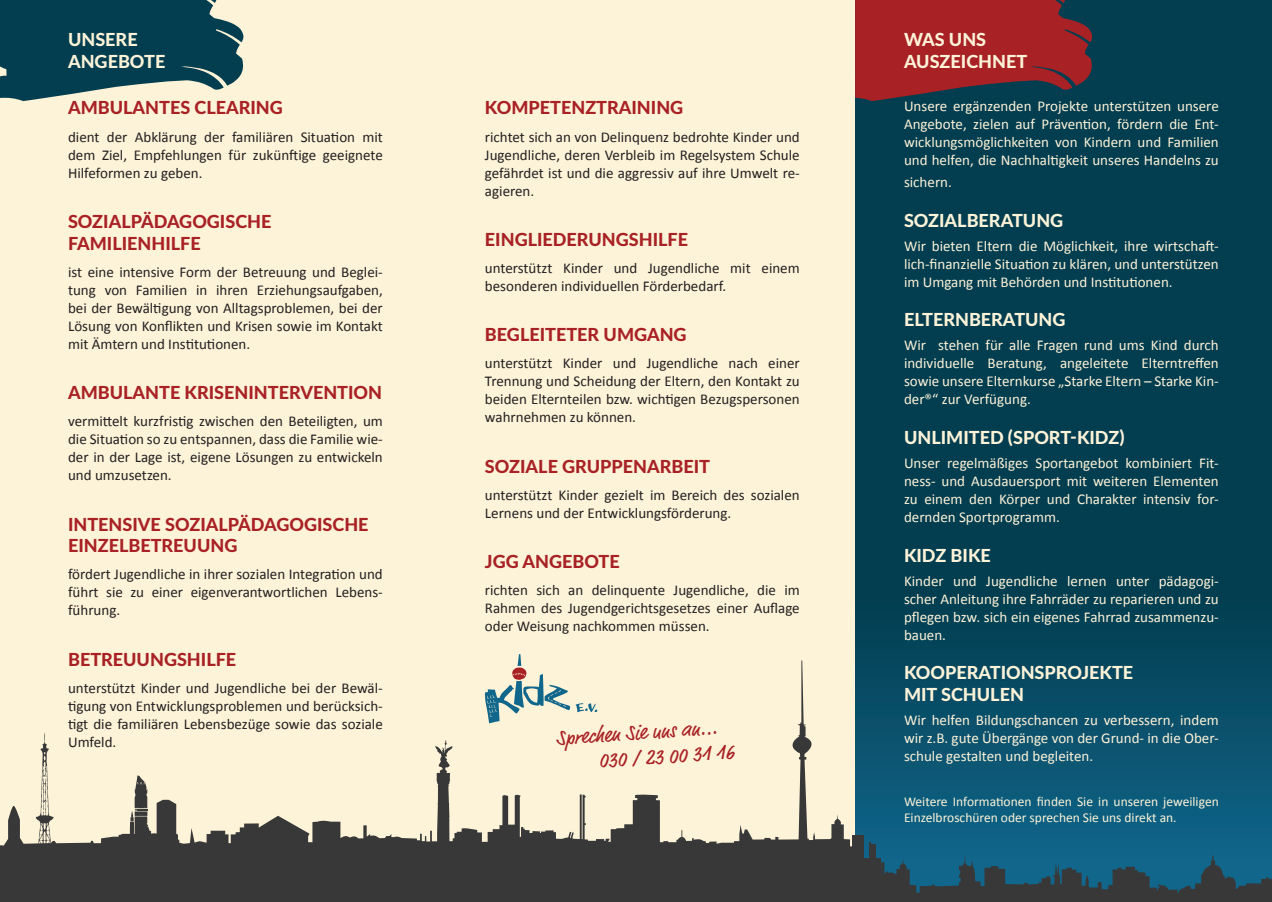
<style>
.page{position:relative;width:1272px;height:902px;background:#fff}
.page>*{position:absolute;margin:0;border:0;box-sizing:border-box;transform-origin:0 0}
.t1{font:21px/25.2px "Market OT";color:#a82125}
.t2{font:800 18px/21.6px "Lato";color:#a82125}
.t3{font:800 18px/21.6px "Lato";color:#fdf3d8}
.t4{font:15px/18px "Calibri";color:#231f20;text-align:justify}
.t5{font:15px/18px "Calibri";color:#fdf3d8;text-align:justify}
.t6{font:13.5px/16.2px "Calibri";color:#fdf3d8}
</style>
<div class="page">
<div style="left:0;top:0;width:1271px;height:901px;background:#fdf3d8"></div>
<div style="left:855px;top:0;width:416px;height:901px;background:#023d50"></div>
<svg style="left:855px;top:649px;width:416px;height:209px"></svg>
<div style="left:852px;top:835px;width:11px;height:66px;background:#383839"></div>
<div style="left:861px;top:858px;width:19px;height:43px;background:#383839"></div>
<hr style="left:868px;top:842px;width:2px;height:59px;background:#383839">
<hr style="left:871px;top:844px;width:4px;height:57px;background:#383839">
<svg style="left:0;top:660px;width:852px;height:241px"></svg>
<svg style="left:868px;top:852px;width:403px;height:49px"></svg>
<svg style="left:485px;top:654px;width:112px;height:69px"></svg>
<svg style="left:0;top:0;width:244px;height:101px"></svg>
<svg style="left:855px;top:0;width:238px;height:101px"></svg>
<p class="t3" style="left:68px;top:28px;width:99px">UNSERE<br>ANGEBOTE</p>
<p class="t3" style="left:904px;top:28px;width:125px">WAS UNS<br>AUSZEICHNET</p>
<p class="t2" style="left:68px;top:96px;width:216px">AMBULANTES CLEARING</p>
<p class="t4" style="left:68px;top:127px;width:316px">dient der Abklärung der familiären Situation mit dem Ziel, Empfehlungen für zukünftige geeignete Hilfeformen zu geben.</p>
<p class="t2" style="left:68px;top:210px;width:205px">SOZIALPÄDAGOGISCHE<br>FAMILIENHILFE</p>
<p class="t4" style="left:68px;top:262px;width:316px">ist eine intensive Form der Betreuung und Beglei&shy;tung von Familien in ihren Erziehungsaufgaben, bei der Bewältigung von Alltagsproblemen, bei der Lösung von Konflikten und Krisen sowie im Kontakt mit Ämtern und Institutionen.</p>
<p class="t2" style="left:68px;top:381px;width:315px">AMBULANTE KRISENINTERVENTION</p>
<p class="t4" style="left:68px;top:412px;width:316px">vermittelt kurzfristig zwischen den Beteiligten, um die Situation so zu entspannen, dass die Familie wie&shy;der in der Lage ist, eigene Lösungen zu entwickeln und umzusetzen.</p>
<p class="t2" style="left:68px;top:512px;width:302px">INTENSIVE SOZIALPÄDAGOGISCHE<br>EINZELBETREUUNG</p>
<p class="t4" style="left:68px;top:565px;width:316px">fördert Jugendliche in ihrer sozialen Integration und führt sie zu einer eigenverantwortlichen Lebens&shy;führung.</p>
<p class="t2" style="left:68px;top:647px;width:170px">BETREUUNGSHILFE</p>
<p class="t4" style="left:68px;top:678px;width:316px">unterstützt Kinder und Jugendliche bei der Bewäl&shy;tigung von Entwicklungsproblemen und berücksich&shy;tigt die familiären Lebensbezüge sowie das soziale Umfeld.</p>
<p class="t2" style="left:485px;top:96px;width:200px">KOMPETENZTRAINING</p>
<p class="t4" style="left:485px;top:127px;width:316px">richtet sich an von Delinquenz bedrohte Kinder und Jugendliche, deren Verbleib im Regelsystem Schule gefährdet ist und die aggressiv auf ihre Umwelt re&shy;agieren.</p>
<p class="t2" style="left:485px;top:228px;width:205px">EINGLIEDERUNGSHILFE</p>
<p class="t4" style="left:485px;top:259px;width:316px">unterstützt Kinder und Jugendliche mit einem besonderen individuellen Förderbedarf.</p>
<p class="t2" style="left:485px;top:323px;width:203px">BEGLEITETER UMGANG</p>
<p class="t4" style="left:485px;top:354px;width:316px">unterstützt Kinder und Jugendliche nach einer Trennung und Scheidung der Eltern, den Kontakt zu beiden Elternteilen bzw. wichtigen Bezugspersonen wahrnehmen zu können.</p>
<p class="t2" style="left:485px;top:454px;width:227px">SOZIALE GRUPPENARBEIT</p>
<p class="t4" style="left:485px;top:486px;width:316px">unterstützt Kinder gezielt im Bereich des sozialen<br>Lernens und der Entwicklungsförderung.</p>
<p class="t2" style="left:485px;top:550px;width:136px">JGG ANGEBOTE</p>
<p class="t4" style="left:485px;top:581px;width:316px">richten sich an delinquente Jugendliche, die im Rahmen des Jugendgerichtsgesetzes einer Auflage oder Weisung nachkommen müssen.</p>
<h1 class="t1" style="left:596px;top:724px;width:137px;text-indent:-41px;rotate:-4deg">Sprechen Sie uns an...<br>030 / 23 00 31 16</h1>
<p class="t5" style="left:904px;top:97px;width:316px">Unsere ergänzenden Projekte unterstützen unsere Angebote, zielen auf Prävention, fördern die Ent&shy;wicklungsmöglichkeiten von Kindern und Familien und helfen, die Nachhaltigkeit unseres Handelns zu</p>
<p class="t5" style="left:904px;top:173px;width:49px">sichern.</p>
<p class="t3" style="left:904px;top:208px;width:161px">SOZIALBERATUNG</p>
<p class="t5" style="left:904px;top:236px;width:316px">Wir bieten Eltern die Möglichkeit, ihre wirtschaft&shy;lich-finanzielle Situation zu klären, und unterstützen im Umgang mit Behörden und Institutionen.</p>
<p class="t3" style="left:904px;top:308px;width:163px">ELTERNBERATUNG</p>
<p class="t5" style="left:904px;top:336px;width:316px">Wir stehen für alle Fragen rund ums Kind durch individuelle Beratung, angeleitete Elterntreffen sowie unsere Elternkurse „Starke Eltern – Starke Kin&shy;der®“ zur Verfügung.</p>
<p class="t3" style="left:904px;top:425px;width:222px">UNLIMITED (SPORT-KIDZ)</p>
<p class="t5" style="left:904px;top:454px;width:316px">Unser regelmäßiges Sportangebot kombiniert Fit&shy;ness- und Ausdauersport mit weiteren Elementen zu einem den Körper und Charakter intensiv for&shy;dernden Sportprogramm.</p>
<p class="t3" style="left:904px;top:543px;width:88px">KIDZ BIKE</p>
<p class="t5" style="left:904px;top:571px;width:316px">Kinder und Jugendliche lernen unter pädagogi&shy;scher Anleitung ihre Fahrräder zu reparieren und zu pflegen bzw. sich ein eigenes Fahrrad zusammenzu&shy;bauen.</p>
<p class="t3" style="left:904px;top:661px;width:231px">KOOPERATIONSPROJEKTE<br>MIT SCHULEN</p>
<p class="t5" style="left:904px;top:710px;width:316px">Wir helfen Bildungschancen zu verbessern, indem wir z.B. gute Übergänge von der Grund- in die Ober&shy;schule gestalten und begleiten.</p>
<p class="t6" style="left:904px;top:793px;width:316px">Weitere Informationen finden Sie in unseren jeweiligen<br>Einzelbroschüren oder sprechen Sie uns direkt an.</p>
</div>
